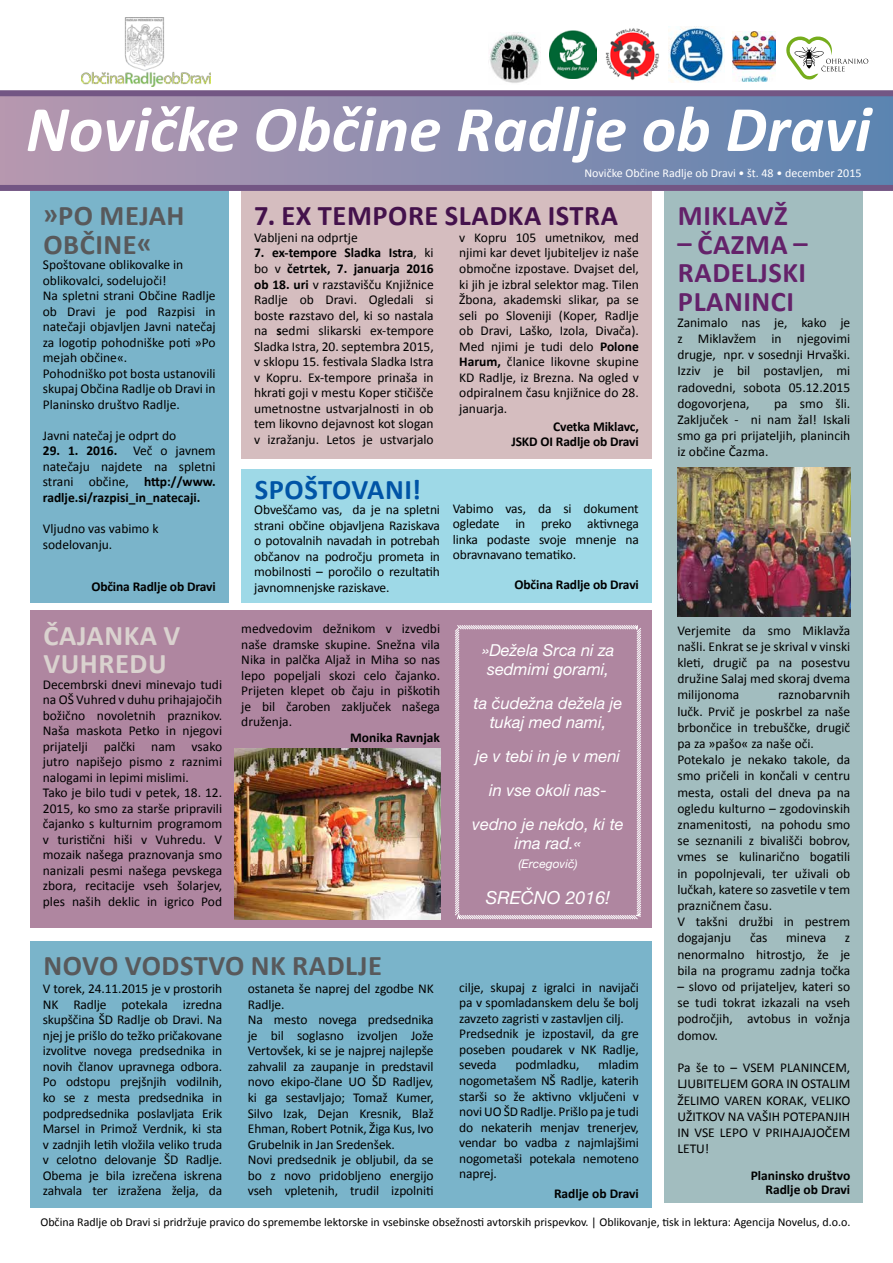
<style>
.page{position:relative;width:893px;height:1263px;background:#fff}
.page>*{position:absolute;margin:0;border:0;box-sizing:border-box;transform-origin:0 0}
.t1{font:700 28.5px/28.5px "Calibri";letter-spacing:.02em;color:#58595b}
.t2{font:700 28.5px/28.5px "Calibri";letter-spacing:.02em;color:#64226a;text-align:justify}
.t3{font:700 28.5px "Calibri";letter-spacing:.02em;color:#44124c}
.t4{font:700 28.5px/28.5px "Calibri";letter-spacing:.02em;color:#dad2cf}
.t5{font:700 28.5px "Calibri";letter-spacing:.02em;color:#0054a6}
.t6{font:italic 18px "Helvetica Neue LT Pro";color:#fff}
.t7{font:italic 16.5px/18.9px "Helvetica Neue LT Pro";color:#fff;text-align:center}
.t8{font:13.5px/15.6px "Calibri";color:#000;text-align:justify}
.t9{font:700 13.5px/15.5px "Calibri";letter-spacing:-.01em;color:#000;text-align:right}
.t10{font:12px "Calibri";color:#000}
.t11{font:12px "Calibri";color:#fff}
.t12{font:italic 12px "Helvetica Neue LT Pro";color:#fff}
.s1{font-weight:400}
.s2{font-weight:700}
</style>
<div class="page">
<div style="left:241px;top:469px;width:411px;height:134px;background:#9ed9e7"></div>
<div style="left:30px;top:191px;width:198px;height:412px;background:#7ab4ca"></div>
<div style="left:30px;top:610px;width:622px;height:318px;background:#af86a0"></div>
<div style="left:664px;top:191px;width:199px;height:1011px;background:#a2bdbf"></div>
<img style="left:82px;top:17px;width:129px;height:70px">
<img style="left:605px;top:28px;width:54px;height:52px">
<img style="left:669px;top:26px;width:55px;height:56px">
<img style="left:733px;top:31px;width:42px;height:50px">
<svg style="left:786px;top:36px;width:82px;height:44px"></svg>
<img style="left:549px;top:30px;width:48px;height:48px">
<div style="left:0;top:93px;width:893px;height:94px;background:linear-gradient(to right,#b998af,#5d84b1)"></div>
<svg style="left:28px;top:106px;width:845px;height:57px"></svg>
<div style="left:0;top:185px;width:893px;height:6px;background:#735684"></div>
<div style="left:0;top:90px;width:893px;height:6px;background:#735684"></div>
<img style="left:490px;top:33px;width:49px;height:50px">
<img style="left:235px;top:749px;width:205px;height:170px">
<img style="left:677px;top:468px;width:173px;height:148px">
<div style="left:241px;top:191px;width:411px;height:268px;background:#d5bdbf"></div>
<svg style="left:455px;top:625px;width:186px;height:295px"></svg>
<div style="left:30px;top:941px;width:622px;height:267px;background:#7ab4ca"></div>
<p class="t11" style="left:584px;top:165px;width:279px">Novičke Občine Radlje ob Dravi • št. 48 • december 2015</p>
<h1 class="t1" style="left:43px;top:201px;width:143px">»PO MEJAH<br>OBČINE«</h1>
<p class="t8" style="left:43px;top:257px;width:174px;text-align:left">Spoštovane oblikovalke in oblikovalci, sodelujoči!<br>Na spletni strani Občine Radlje ob Dravi je pod Razpisi in natečaji objavljen Javni natečaj za logotip pohodniške poti »Po mejah občine«.<br>Pohodniško pot bosta ustanovili skupaj Občina Radlje ob Dravi in<br>Planinsko društvo Radlje.</p>
<p class="t8" style="left:43px;top:428px;width:135px">Javni natečaj je odprt do</p>
<p class="t9" style="left:43px;top:443px;width:174px;text-align:justify">29. 1. 2016. <span class="s1">Več o javnem natečaju najdete na spletni strani občine,</span> http://www. radlje.si/razpisi_in_natecaji.</p>
<p class="t8" style="left:43px;top:521px;width:117px">Vljudno vas vabimo k sodelovanju.</p>
<p class="t9" style="left:91px;top:579px;width:126px">Občina Radlje ob Dravi</p>
<h1 class="t4" style="left:43px;top:621px;width:138px">ČAJANKA V<br>VUHREDU</h1>
<p class="t8" style="left:43px;top:676px;width:181px;text-align:left">Decembrski dnevi minevajo tudi na OŠ Vuhred v duhu prihajajočih božično novoletnih praznikov.<br>Naša maskota Petko in njegovi prijatelji palčki nam vsako jutro napišejo pismo z raznimi nalogami in lepimi mislimi.<br>Tako je bilo tudi v petek, 18. 12.<br>2015, ko smo za starše pripravili čajanko s kulturnim programom v turistični hiši v Vuhredu. V mozaik našega praznovanja smo nanizali pesmi našega pevskega zbora, recitacije vseh šolarjev, ples naših deklic in igrico Pod</p>
<h1 class="t3" style="left:254px;top:197px;width:366px">7. EX TEMPORE SLADKA ISTRA</h1>
<p class="t8" style="left:254px;top:230px;width:105px">Vabljeni na odprtje</p>
<p class="t8" style="left:254px;top:245px;width:181px"><span class="s2">7. ex-tempore Sladka Istra</span>, ki bo v <span class="s2">četrtek, 7. januarja 2016 ob 18. uri</span> v razstavišču Knjižnice Radlje ob Dravi. Ogledali si boste <span class="s2">r</span>azstavo del, ki so nastala na <span class="s2">s</span>edmi slikarski ex-tempore Sladka Istra, 20. septembra 2015, v sklopu 15. festivala Sladka Istra v Kopru. Ex-tempore prinaša in hkrati goji v mestu Koper stičišče umetnostne ustvarjalnosti in ob tem likovno dejavnost kot slogan v izražanju. Letos je ustvarjalo</p>
<p class="t8" style="left:459px;top:230px;width:181px">v Kopru 105 umetnikov, med njimi kar devet ljubiteljev iz naše območne izpostave. Dvajset del, ki jih je izbral selektor mag. Tilen Žbona, akademski slikar, pa se seli po Sloveniji (Koper, Radlje ob Dravi, Laško, Izola, Divača).<br>Med njimi je tudi delo <span class="s2">Polone Harum,</span> članice likovne skupine KD Radlje, iz Brezna. Na ogled v odpiralnem času knjižnice do 28. januarja.</p>
<p class="t9" style="left:511px;top:418px;width:129px">Cvetka Miklavc,<br>JSKD OI Radlje ob Dravi</p>
<h1 class="t5" style="left:255px;top:471px;width:168px">SPOŠTOVANI!</h1>
<p class="t8" style="left:254px;top:502px;width:187px">Obveščamo vas, da je na spletni strani občine objavljena Raziskava o potovalnih navadah in potrebah občanov na področju prometa in mobilnosti – poročilo o rezultatih javnomnenjske raziskave.</p>
<p class="t8" style="left:241px;top:621px;width:200px">medvedovim dežnikom v izvedbi naše dramske skupine. Snežna vila Nika in palčka Aljaž in Miha so nas lepo popeljali skozi celo čajanko.<br>Prijeten klepet ob čaju in piškotih je bil čaroben zaključek našega druženja.</p>
<p class="t9" style="left:350px;top:730px;width:91px">Monika Ravnjak</p>
<p class="t8" style="left:453px;top:500px;width:188px">Vabimo vas, da si dokument ogledate in preko aktivnega linka podaste svoje mnenje na obravnavano tematiko.</p>
<p class="t9" style="left:514px;top:577px;width:126px">Občina Radlje ob Dravi</p>
<p class="t7" style="left:482px;top:641px;width:134px">»Dežela Srca ni za sedmimi gorami,</p>
<p class="t7" style="left:474px;top:694px;width:150px">ta čudežna dežela je tukaj med nami,</p>
<p class="t7" style="left:472px;top:739px;width:153px;line-height:33.9px">je v tebi in je v meni in vse okoli nas&shy;vedno je nekdo, ki te</p>
<p class="t7" style="left:514px;top:834px;width:68px">ima rad.«</p>
<p class="t12" style="left:518px;top:857px;width:61px">(Ercegovič)</p>
<h2 class="t6" style="left:486px;top:887px;width:126px">SREČNO 2016!</h2>
<h1 class="t1" style="left:44px;top:951px;width:340px">NOVO VODSTVO NK RADLJE</h1>
<p class="t8" style="left:43px;top:981px;width:181px">V torek, 24.11.2015 je v prostorih NK Radlje potekala izredna skupščina ŠD Radlje ob Dravi. Na njej je prišlo do težko pričakovane izvolitve novega predsednika in novih članov upravnega odbora.<br>Po odstopu prejšnjih vodilnih, ko se z mesta predsednika in podpredsednika poslavljata Erik Marsel in Primož Verdnik, ki sta v zadnjih letih vložila veliko truda v celotno delovanje ŠD Radlje.<br>Obema je bila izrečena iskrena zahvala ter izražena želja, da</p>
<p class="t8" style="left:248px;top:981px;width:187px;text-align:left">ostaneta še naprej del zgodbe NK<br>Radlje.<br>Na mesto novega predsednika je bil soglasno izvoljen Jože<br>Vertovšek, ki se je najprej najlepše zahvalil za zaupanje in predstavil novo ekipo-člane UO ŠD Radljev, ki ga sestavljajo; Tomaž Kumer,<br>Silvo Izak, Dejan Kresnik, Blaž<br>Ehman, Robert Potnik, Žiga Kus, Ivo<br>Grubelnik in Jan Sredenšek.<br>Novi predsednik je obljubil, da se bo z novo pridobljeno energijo vseh vpletenih, trudil izpolniti</p>
<p class="t8" style="left:459px;top:979px;width:181px;text-align:left">cilje, skupaj z igralci in navijači pa v spomladanskem delu še bolj zavzeto zagristi v zastavljen cilj.<br>Predsednik je izpostavil, da gre poseben poudarek v NK Radlje, seveda</p>
<p class="t8" style="left:459px;top:1057px;width:181px;text-indent:139px">mladim nogometašem NŠ Radlje, katerih starši so že aktivno vključeni v novi UO ŠD Radlje. Prišlo pa je tudi do nekaterih menjav trenerjev, vendar bo vadba z najmlajšimi nogometaši potekala nemoteno naprej.</p>
<p class="t9" style="left:554px;top:1186px;width:86px">Radlje ob Dravi</p>
<p class="t8" style="left:515px;top:1057px;width:65px">podmladku,</p>
<h1 class="t2" style="left:678px;top:201px;width:111px">MIKLAVŽ</h1>
<h1 class="t2" style="left:677px;top:230px;width:132px">– ČAZMA – RADELJSKI PLANINCI</h1>
<p class="t8" style="left:677px;top:314px;width:174px;line-height:16.2px">Zanimalo nas je, kako je z Miklavžem in njegovimi drugje, npr. v sosednji Hrvaški.<br>Izziv je bil postavljen, mi radovedni, sobota 05.12.2015 dogovorjena,</p>
<p class="t8" style="left:677px;top:395px;width:174px;line-height:16.2px;text-indent:97px">pa smo šli.<br>Zaključek - ni nam žal! Iskali smo ga pri prijateljih, planincih iz občine Čazma.</p>
<p class="t8" style="left:677px;top:622px;width:174px;line-height:16.2px">Verjemite da smo Miklavža našli. Enkrat se je skrival v vinski kleti, drugič pa na posestvu družine Salaj med skoraj dvema milijonoma</p>
<p class="t8" style="left:677px;top:687px;width:174px;line-height:16.2px;text-align:left;text-indent:101px">raznobarvnih lučk. Prvič je poskrbel za naše brbončice in trebuščke, drugič pa za »pašo« za naše oči.<br>Potekalo je nekako takole, da smo pričeli in končali v centru mesta, ostali del dneva pa na ogledu kulturno – zgodovinskih znamenitosti, na pohodu smo se seznanili z bivališči bobrov, vmes se kulinarično bogatili in popolnjevali, ter uživali ob lučkah, katere so zasvetile v tem prazničnem času.<br>V takšni družbi in pestrem dogajanju</p>
<p class="t8" style="left:750px;top:930px;width:19px">čas</p>
<p class="t8" style="left:786px;top:930px;width:41px">mineva</p>
<p class="t8" style="left:677px;top:930px;width:174px;line-height:16.2px;text-indent:168px">z nenormalno hitrostjo, že je bila na programu zadnja točka</p>
<p class="t8" style="left:677px;top:978px;width:174px;line-height:16.2px">– slovo od prijateljev, kateri so se tudi tokrat izkazali na vseh področjih, avtobus in vožnja domov.</p>
<p class="t8" style="left:677px;top:1059px;width:174px;line-height:16.2px">Pa še to – VSEM PLANINCEM, LJUBITELJEM GORA IN OSTALIM ŽELIMO VAREN KORAK, VELIKO UŽITKOV NA VAŠIH POTEPANJIH IN VSE LEPO V PRIHAJAJOČEM LETU!</p>
<p class="t9" style="left:751px;top:1169px;width:101px;line-height:13.5px">Planinsko društvo<br>Radlje ob Dravi</p>
<p class="t10" style="left:40px;top:1214px;width:812px">Občina Radlje ob Dravi si pridržuje pravico do spremembe lektorske in vsebinske obsežnosti avtorskih prispevkov. | Oblikovanje, tisk in lektura: Agencija Novelus, d.o.o.</p>
</div>
